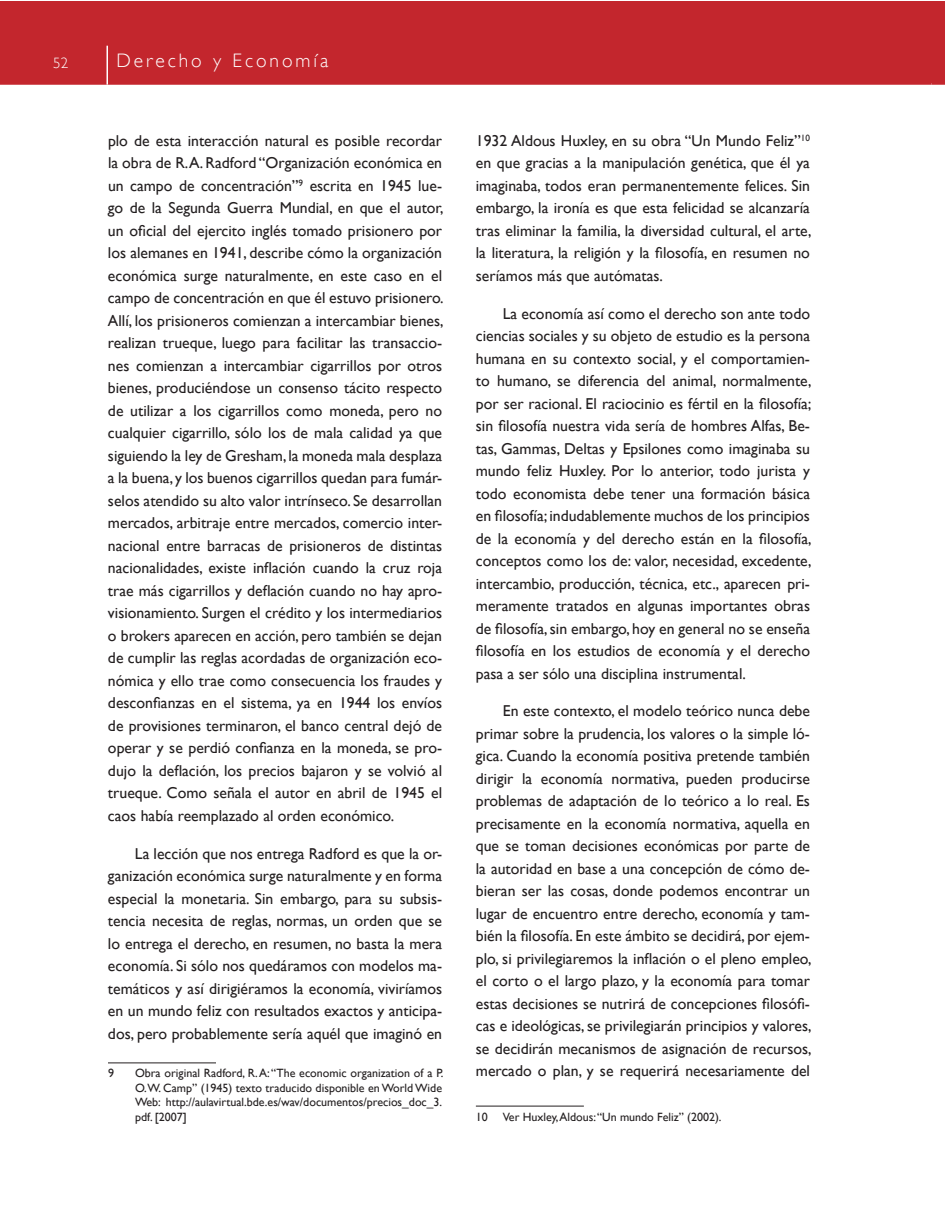
<style>
.page{position:relative;width:945px;height:1215px;background:#fff}
.page>*{position:absolute;margin:0;border:0;box-sizing:border-box;transform-origin:0 0}
.t1{font:300 19.5px "Gill Sans";letter-spacing:.15em;color:#fff}
.t2{font:15.75px/22.5px "Gill Sans";color:#231f20;text-align:justify}
.t3{font:300 15px "Gill Sans";color:#fff}
.t4{font:12px/14.4px "Gill Sans";color:#231f20;text-align:justify}
</style>
<div class="page">
<div style="left:0;top:1px;width:932px;height:81px;background:#c3262d"></div>
<div style="left:0;top:80px;width:932px;height:5px;background:#c3262d"></div>
<hr style="left:106px;top:46px;width:2px;height:39px;background:#fff">
<div style="left:932px;top:1px;width:13px;height:81px;background:#c3262d"></div>
<div style="left:932px;top:80px;width:13px;height:5px;background:#c3262d"></div>
<hr style="left:108px;top:1063px;width:108px;height:1px;background:#231f20">
<hr style="left:476px;top:1106px;width:108px;height:1px;background:#231f20">
<p class="t3" style="left:53px;top:55px;width:16px">52</p>
<p class="t1" style="left:116px;top:50px;width:213px">Derecho y Economía</p>
<p class="t2" style="left:108px;top:129px;width:337px">plo de esta interacción natural es posible recordar la obra de R.A. Radford “Organización económica en un campo de concentración”<sup>9</sup> escrita en 1945 lue&shy;go de la Segunda Guerra Mundial, en que el autor, un oficial del ejercito inglés tomado prisionero por los alemanes en 1941, describe cómo la organización económica surge naturalmente, en este caso en el campo de concentración en que él estuvo prisionero.<br>Allí, los prisioneros comienzan a intercambiar bienes, realizan trueque, luego para facilitar las transaccio&shy;nes comienzan a intercambiar cigarrillos por otros bienes, produciéndose un consenso tácito respecto de utilizar a los cigarrillos como moneda, pero no cualquier cigarrillo, sólo los de mala calidad ya que siguiendo la ley de Gresham, la moneda mala desplaza a la buena, y los buenos cigarrillos quedan para fumár&shy;selos atendido su alto valor intrínseco. Se desarrollan mercados, arbitraje entre mercados, comercio inter&shy;nacional entre barracas de prisioneros de distintas nacionalidades, existe inflación cuando la cruz roja trae más cigarrillos y deflación cuando no hay apro&shy;visionamiento. Surgen el crédito y los intermediarios o brokers aparecen en acción, pero también se dejan de cumplir las reglas acordadas de organización eco&shy;nómica y ello trae como consecuencia los fraudes y desconfianzas en el sistema, ya en 1944 los envíos de provisiones terminaron, el banco central dejó de operar y se perdió confianza en la moneda, se pro&shy;dujo la deflación, los precios bajaron y se volvió al trueque. Como señala el autor en abril de 1945 el caos había reemplazado al orden económico.</p>
<p class="t2" style="left:108px;top:842px;width:336px;text-indent:27px">La lección que nos entrega Radford es que la or&shy;ganización económica surge naturalmente y en forma especial la monetaria. Sin embargo, para su subsis&shy;tencia necesita de reglas, normas, un orden que se lo entrega el derecho, en resumen, no basta la mera economía. Si sólo nos quedáramos con modelos ma&shy;temáticos y así dirigiéramos la economía, viviríamos en un mundo feliz con resultados exactos y anticipa&shy;dos, pero probablemente sería aquél que imaginó en</p>
<p class="t4" style="left:108px;top:1066px;width:7px">9</p>
<p class="t4" style="left:135px;top:1066px;width:310px">Obra original Radford, R. A: “The economic organization of a P.<br>O.W. Camp” (1945) texto traducido disponible en World Wide Web: http://aulavirtual.bde.es/wav/documentos/precios_doc_3. pdf. [2007]</p>
<p class="t2" style="left:476px;top:129px;width:337px">1932 Aldous Huxley, en su obra “Un Mundo Feliz”<sup>10 </sup>en que gracias a la manipulación genética, que él ya imaginaba, todos eran permanentemente felices. Sin embargo, la ironía es que esta felicidad se alcanzaría tras eliminar la familia, la diversidad cultural, el arte, la literatura, la religión y la filosofía, en resumen no seríamos más que autómatas.</p>
<p class="t2" style="left:476px;top:302px;width:337px;text-indent:27px">La economía así como el derecho son ante todo ciencias sociales y su objeto de estudio es la persona humana en su contexto social, y el comportamien&shy;to humano, se diferencia del animal, normalmente, por ser racional. El raciocinio es fértil en la filosofía; sin filosofía nuestra vida sería de hombres Alfas, Be&shy;tas, Gammas, Deltas y Epsilones como imaginaba su mundo feliz Huxley. Por lo anterior, todo jurista y todo economista debe tener una formación básica en filosofía; indudablemente muchos de los principios de la economía y del derecho están en la filosofía, conceptos como los de: valor, necesidad, excedente, intercambio, producción, técnica, etc., aparecen pri&shy;meramente tratados en algunas importantes obras de filosofía, sin embargo, hoy en general no se enseña filosofía en los estudios de economía y el derecho pasa a ser sólo una disciplina instrumental.</p>
<p class="t2" style="left:476px;top:699px;width:337px;text-indent:27px">En este contexto, el modelo teórico nunca debe primar sobre la prudencia, los valores o la simple ló&shy;gica. Cuando la economía positiva pretende también dirigir la economía normativa, pueden producirse problemas de adaptación de lo teórico a lo real. Es precisamente en la economía normativa, aquella en que se toman decisiones económicas por parte de la autoridad en base a una concepción de cómo de&shy;bieran ser las cosas, donde podemos encontrar un lugar de encuentro entre derecho, economía y tam&shy;bién la filosofía. En este ámbito se decidirá, por ejem&shy;plo, si privilegiaremos la inflación o el pleno empleo, el corto o el largo plazo, y la economía para tomar estas decisiones se nutrirá de concepciones filosófi&shy;cas e ideológicas, se privilegiarán principios y valores, se decidirán mecanismos de asignación de recursos, mercado o plan, y se requerirá necesariamente del</p>
<p class="t4" style="left:476px;top:1109px;width:13px">10</p>
<p class="t4" style="left:503px;top:1109px;width:220px">Ver Huxley, Aldous: “Un mundo Feliz” (2002).</p>
</div>
